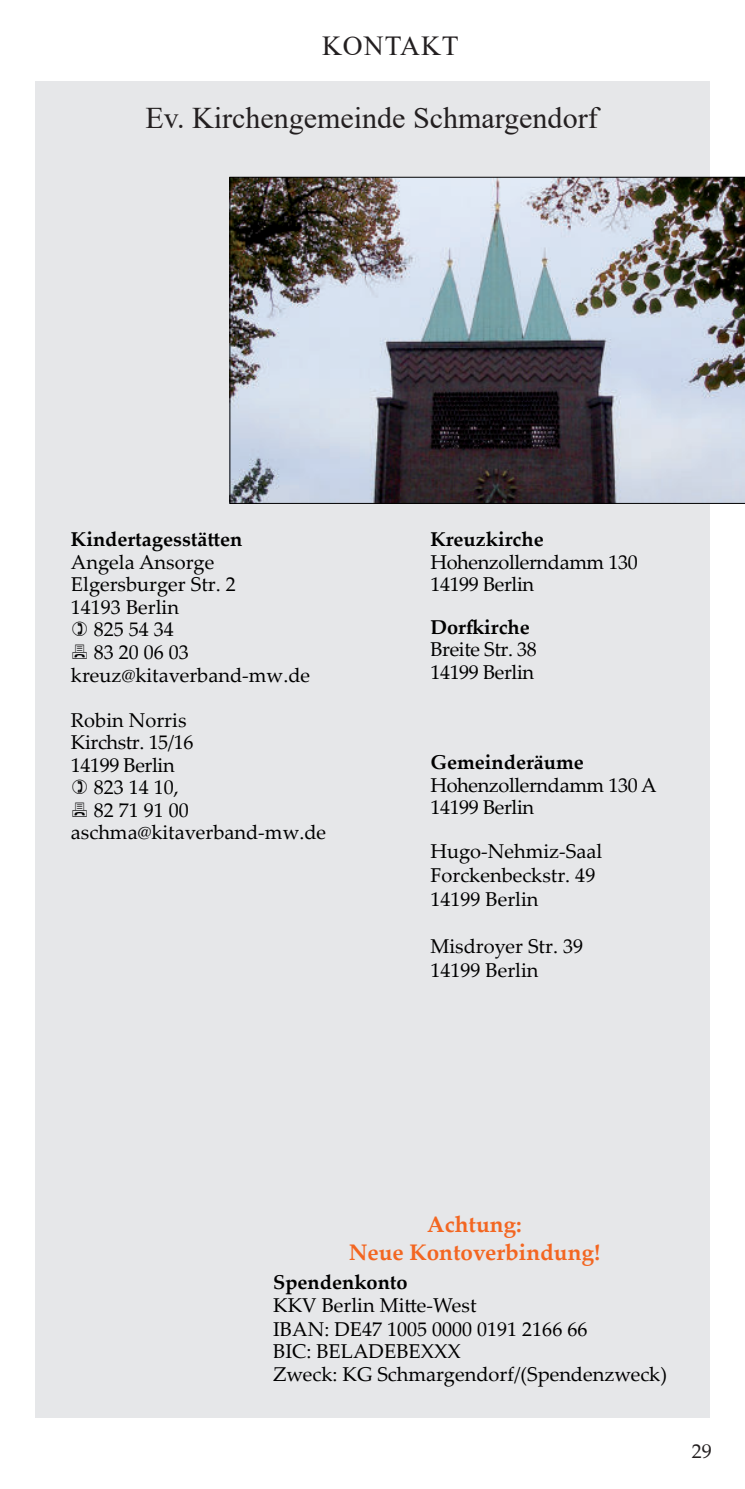
<style>
.page{position:relative;width:745px;height:1489px;background:#fff}
.page>*{position:absolute;margin:0;border:0;box-sizing:border-box;transform-origin:0 0}
.t1{font:30px "Times New Roman";color:#231f20}
.t2{font:27.5px "Times New Roman";letter-spacing:.035em;color:#231f20}
.t3{font:700 22.5px/27px "Palatino Linotype";color:#f36621;text-align:center}
.t4{font:20px/24px "Palatino Linotype";color:#000}
.t5{font:20px/22.5px "Palatino Linotype";letter-spacing:-.02em;color:#000}
.t6{font:700 20px "Palatino Linotype";color:#000}
.t7{font:20px "Palatino Linotype";color:#231f20}
</style>
<div class="page">
<div style="left:35px;top:80px;width:674px;height:1337px;background:#e6e7e9"></div>
<div style="left:35px;top:35px;width:674px;height:46px;background:#fff"></div>
<img style="left:229px;top:177px;width:515px;height:326px">
<h2 class="t2" style="left:322px;top:35px;width:138px">Kontakt</h2>
<h1 class="t1" style="left:145px;top:107px;width:456px">Ev. Kirchengemeinde Schmargendorf</h1>
<p class="t6" style="left:71px;top:525px;width:173px">Kindertagesstätten</p>
<p class="t4" style="left:71px;top:552px;width:145px">Angela Ansorge</p>
<p class="t4" style="left:71px;top:575px;width:166px">Elgersburger Str. 2</p>
<p class="t4" style="left:71px;top:594px;width:109px">14193 Berlin</p>
<p class="t4" style="left:94px;top:617px;width:81px">825 54 34</p>
<p class="t4" style="left:94px;top:639px;width:96px">83 20 06 03</p>
<p class="t4" style="left:71px;top:662px;width:240px">kreuz@kitaverband-mw.de</p>
<p class="t4" style="left:71px;top:710px;width:117px">Robin Norris</p>
<p class="t5" style="left:71px;top:730px;width:124px">Kirchstr. 15/16</p>
<p class="t5" style="left:71px;top:752px;width:105px">14199 Berlin</p>
<p class="t4" style="left:94px;top:774px;width:86px">823 14 10,</p>
<p class="t4" style="left:94px;top:797px;width:96px">82 71 91 00</p>
<p class="t4" style="left:71px;top:819px;width:256px">aschma@kitaverband-mw.de</p>
<p class="t6" style="left:430px;top:528px;width:115px">Kreuzkirche</p>
<p class="t5" style="left:430px;top:550px;width:209px">Hohenzollerndamm 130<br>14199 Berlin</p>
<p class="t6" style="left:430px;top:613px;width:101px">Dorfkirche</p>
<p class="t5" style="left:430px;top:637px;width:108px">Breite Str. 38<br>14199 Berlin</p>
<p class="t6" style="left:430px;top:750px;width:155px">Gemeinderäume</p>
<p class="t5" style="left:430px;top:772px;width:228px">Hohenzollerndamm 130 A<br>14199 Berlin</p>
<p class="t4" style="left:430px;top:841px;width:173px">Hugo-Nehmiz-Saal<br>Forckenbeckstr. 49<br>14199 Berlin</p>
<p class="t4" style="left:430px;top:933px;width:154px">Misdroyer Str. 39<br>14199 Berlin</p>
<p class="t3" style="left:348px;top:1211px;width:253px">Achtung:<br>Neue Kontoverbindung!</p>
<p class="t6" style="left:273px;top:1270px;width:136px">Spendenkonto</p>
<p class="t4" style="left:273px;top:1292px;width:395px;line-height:23px">KKV Berlin Mitte-West<br>IBAN: DE47 1005 0000 0191 2166 66<br>BIC: BELADEBEXXX<br>Zweck: KG Schmargendorf/(Spendenzweck)</p>
<p class="t7" style="left:691px;top:1436px;width:21px">29</p>
</div>
